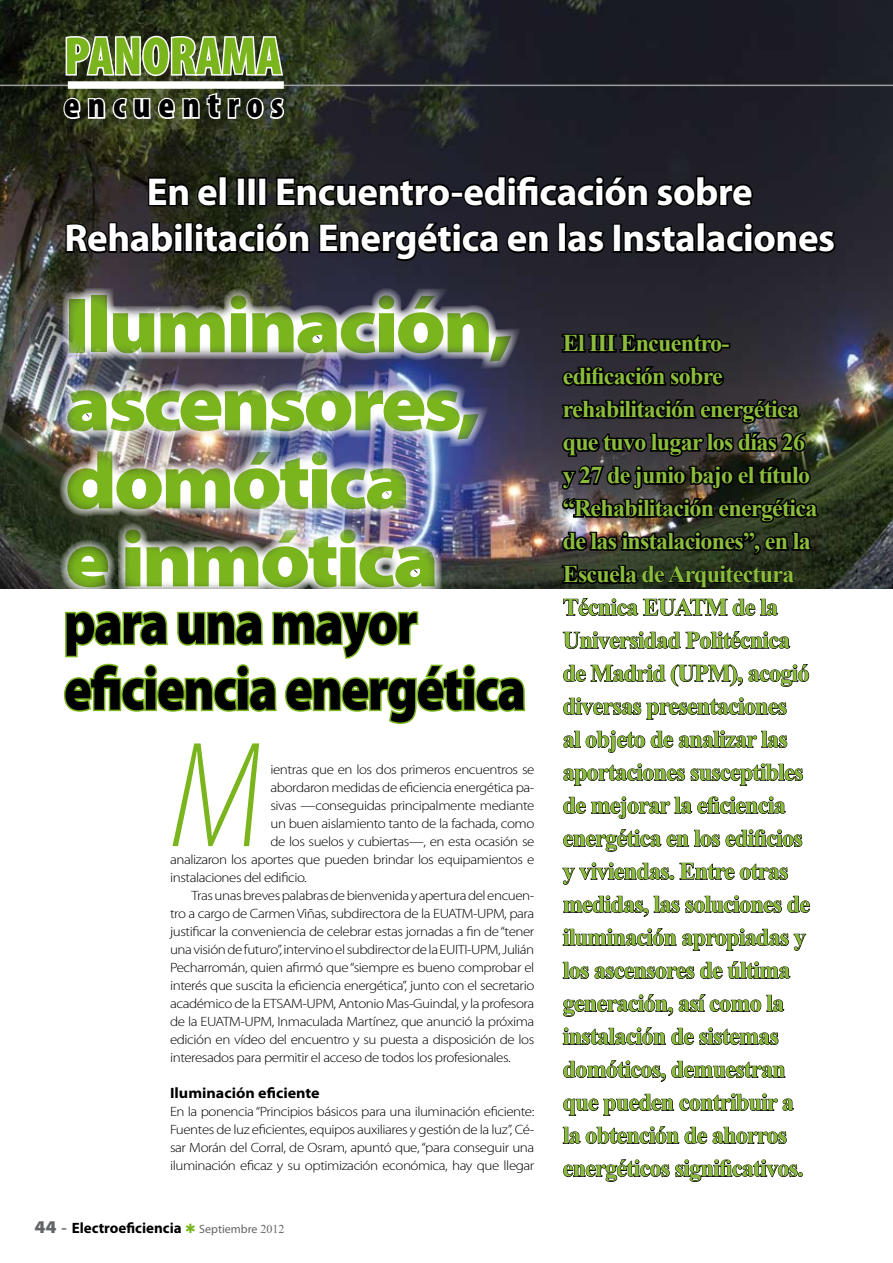
<style>
.page{position:relative;width:893px;height:1263px;background:#fff}
.page>*{position:absolute;margin:0;border:0;box-sizing:border-box;transform-origin:0 0}
.t1{font:italic 300 152.25px "Myriad Pro";color:#7ab51d;scale:.8 1}
.t2{font:900 semi-expanded 79.5px/78px "Myriad Pro";letter-spacing:-.04em;color:#7ab51d}
.t3{font:900 61.5px/66px "Myriad Pro";letter-spacing:-.03em;color:#000;scale:.85 1}
.t4{font:900 condensed 54px "Myriad Pro";color:#7ab51d}
.t5{font:700 39px/46.8px "Myriad Pro";letter-spacing:-.01em;color:#fff;text-align:center}
.t6{font:900 condensed 36px "Myriad Pro";letter-spacing:.22em;color:#000}
.t7{font:700 24px/33px "Times New Roman";letter-spacing:-.03em;color:#8bbc3c}
.t8{font:700 15px "Myriad Pro";color:#000}
.t9{font:700 semi-expanded 15px "Myriad Pro";color:#000}
.t10{font:300 13.5px/18px "Myriad Pro";letter-spacing:-.03em;color:#000;text-align:justify;scale:1.11 1}
.s1{font-weight:900;font-stretch:semi-expanded;font-size:18px;color:#646567}
.s2{font-family:"Times New Roman";font-weight:400;font-size:18px;color:#646567}
.s3{font-weight:400;font-size:12px;color:#646567}
.s4{font-family:"Times New Roman";font-weight:400;font-size:12px;color:#646567}
</style>
<div class="page">
<img style="left:0;top:0;width:893px;height:588px">
<hr style="left:0;top:85px;width:893px;height:1px;background:#9c9d9f">
<svg style="left:147px;top:175px;width:73px;height:33px;background:#12140b"></svg>
<div style="left:218px;top:175px;width:9px;height:31px;border:3px solid #000"></div>
<div style="left:236px;top:177px;width:9px;height:29px;border:3px solid #000"></div>
<div style="left:247px;top:177px;width:9px;height:29px;border:3px solid #000"></div>
<div style="left:258px;top:177px;width:9px;height:29px;border:3px solid #000"></div>
<svg style="left:275px;top:175px;width:177px;height:34px;background:#151617"></svg>
<div style="left:450px;top:191px;width:14px;height:7px;border:3px solid #000"></div>
<svg style="left:462px;top:173px;width:293px;height:35px;background:#121217"></svg>
<svg style="left:64px;top:221px;width:121px;height:34px;background:#1a1818"></svg>
<div style="left:184px;top:222px;width:9px;height:31px;border:3px solid #000"></div>
<svg style="left:193px;top:220px;width:118px;height:35px;background:#141711"></svg>
<svg style="left:317px;top:220px;width:233px;height:43px;background:#18181f"></svg>
<div style="left:558px;top:222px;width:9px;height:31px;border:3px solid #000"></div>
<svg style="left:565px;top:229px;width:41px;height:26px"></svg>
<div style="left:613px;top:224px;width:8px;height:29px;border:3px solid #000"></div>
<svg style="left:621px;top:223px;width:77px;height:32px;background:#121116"></svg>
<div style="left:696px;top:222px;width:9px;height:31px;border:3px solid #000"></div>
<svg style="left:704px;top:221px;width:133px;height:34px;background:#141318"></svg>
<svg style="left:559px;top:332px;width:262px;height:225px;background:#272624"></svg>
<svg style="left:560px;top:563px;width:235px;height:25px;background:#1a2114"></svg>
<svg style="left:563px;top:598px;width:215px;height:18px"></svg>
<svg style="left:562px;top:631px;width:229px;height:18px"></svg>
<svg style="left:563px;top:664px;width:246px;height:23px"></svg>
<svg style="left:563px;top:697px;width:224px;height:23px"></svg>
<svg style="left:563px;top:730px;width:225px;height:23px"></svg>
<svg style="left:563px;top:763px;width:240px;height:23px"></svg>
<svg style="left:563px;top:796px;width:223px;height:23px"></svg>
<svg style="left:563px;top:829px;width:240px;height:23px"></svg>
<svg style="left:562px;top:862px;width:226px;height:23px"></svg>
<svg style="left:563px;top:895px;width:247px;height:22px"></svg>
<svg style="left:562px;top:928px;width:244px;height:23px"></svg>
<svg style="left:562px;top:961px;width:229px;height:18px"></svg>
<svg style="left:563px;top:994px;width:221px;height:23px"></svg>
<svg style="left:562px;top:1027px;width:217px;height:18px"></svg>
<svg style="left:563px;top:1060px;width:223px;height:22px"></svg>
<svg style="left:563px;top:1093px;width:231px;height:23px"></svg>
<svg style="left:562px;top:1126px;width:225px;height:18px"></svg>
<svg style="left:563px;top:1159px;width:240px;height:23px"></svg>
<svg style="left:62px;top:34px;width:224px;height:110px"></svg>
<div style="left:68px;top:81px;width:216px;height:8px;background:#fff"></div>
<img style="left:52px;top:275px;width:480px;height:449px">
<h3 class="t4" style="left:64px;top:26px;width:219px">PANORAMA</h3>
<h3 class="t6" style="left:64px;top:85px;width:221px">encuentros</h3>
<h3 class="t5" style="left:64px;top:167px;width:772px">En el III Encuentro-edificación sobre<br>Rehabilitación Energética en las Instalaciones</h3>
<h2 class="t2" style="left:65px;top:287px;width:450px">Iluminación, ascensores, domótica<br>e inmótica</h2>
<h3 class="t3" style="left:64px;top:590px;width:545px">para una mayor eficiencia energética</h3>
<h1 class="t1" style="left:170px;top:715px;width:116px">M</h1>
<p class="t10" style="left:270px;top:761px;width:239px">ientras que en los dos primeros encuentros se</p>
<p class="t10" style="left:270px;top:779px;width:239px">abordaron medidas de eficiencia energética pa-</p>
<p class="t10" style="left:270px;top:797px;width:239px">sivas —conseguidas principalmente mediante</p>
<p class="t10" style="left:270px;top:815px;width:239px">un buen aislamiento tanto de la fachada, como</p>
<p class="t10" style="left:270px;top:833px;width:239px">de los suelos y cubiertas—, en esta ocasión se</p>
<p class="t10" style="left:170px;top:851px;width:330px">analizaron los aportes que pueden brindar los equipamientos e</p>
<p class="t10" style="left:170px;top:869px;width:125px">instalaciones del edificio.</p>
<p class="t10" style="left:191px;top:887px;width:310px">Tras unas breves palabras de bienvenida y apertura del encuen-</p>
<p class="t10" style="left:170px;top:905px;width:330px">tro a cargo de Carmen Viñas, subdirectora de la EUATM-UPM, para</p>
<p class="t10" style="left:170px;top:923px;width:330px">justificar la conveniencia de celebrar estas jornadas a fin de “tener</p>
<p class="t10" style="left:170px;top:941px;width:330px">una visión de futuro”, intervino el subdirector de la EUITI-UPM, Julián</p>
<p class="t10" style="left:170px;top:959px;width:330px">Pecharromán, quien afirmó que “siempre es bueno comprobar el</p>
<p class="t10" style="left:170px;top:977px;width:330px">interés que suscita la eficiencia energética”, junto con el secretario</p>
<p class="t10" style="left:170px;top:995px;width:330px">académico de la ETSAM-UPM, Antonio Mas-Guindal, y la profesora</p>
<p class="t10" style="left:170px;top:1013px;width:330px">de la EUATM-UPM, Inmaculada Martínez, que anunció la próxima</p>
<p class="t10" style="left:170px;top:1031px;width:330px">edición en vídeo del encuentro y su puesta a disposición de los</p>
<p class="t10" style="left:170px;top:1049px;width:308px">interesados para permitir el acceso de todos los profesionales.</p>
<p class="t9" style="left:170px;top:1084px;width:151px">Iluminación eficiente</p>
<p class="t10" style="left:170px;top:1103px;width:330px">En la ponencia “Principios básicos para una iluminación eficiente:<br>Fuentes de luz eficientes, equipos auxiliares y gestión de la luz”, Cé&shy;sar Morán del Corral, de Osram, apuntó que, “para conseguir una iluminación eficaz y su optimización económica, hay que llegar</p>
<p class="t8" style="left:34px;top:1218px;width:252px"><span class="s1">44</span> <span class="s2">-</span> Electroeficiencia <span class="s3">Septiembre</span> <span class="s4">2012</span></p>
<p class="t7" style="left:563px;top:326px;width:256px">El III Encuentro&shy;edificación sobre rehabilitación energética que tuvo lugar los días 26 y 27 de junio bajo el título “Rehabilitación energética de las instalaciones”, en la<br>Escuela de Arquitectura<br>Técnica EUATM de la<br>Universidad Politécnica de Madrid (UPM), acogió diversas presentaciones<br>al objeto de analizar las aportaciones susceptibles de mejorar la eficiencia energética en los edificios y viviendas. Entre otras medidas, las soluciones de iluminación apropiadas y los ascensores de última generación, así como la instalación de sistemas domóticos, demuestran que pueden contribuir a la obtención de ahorros energéticos significativos.</p>
</div>
